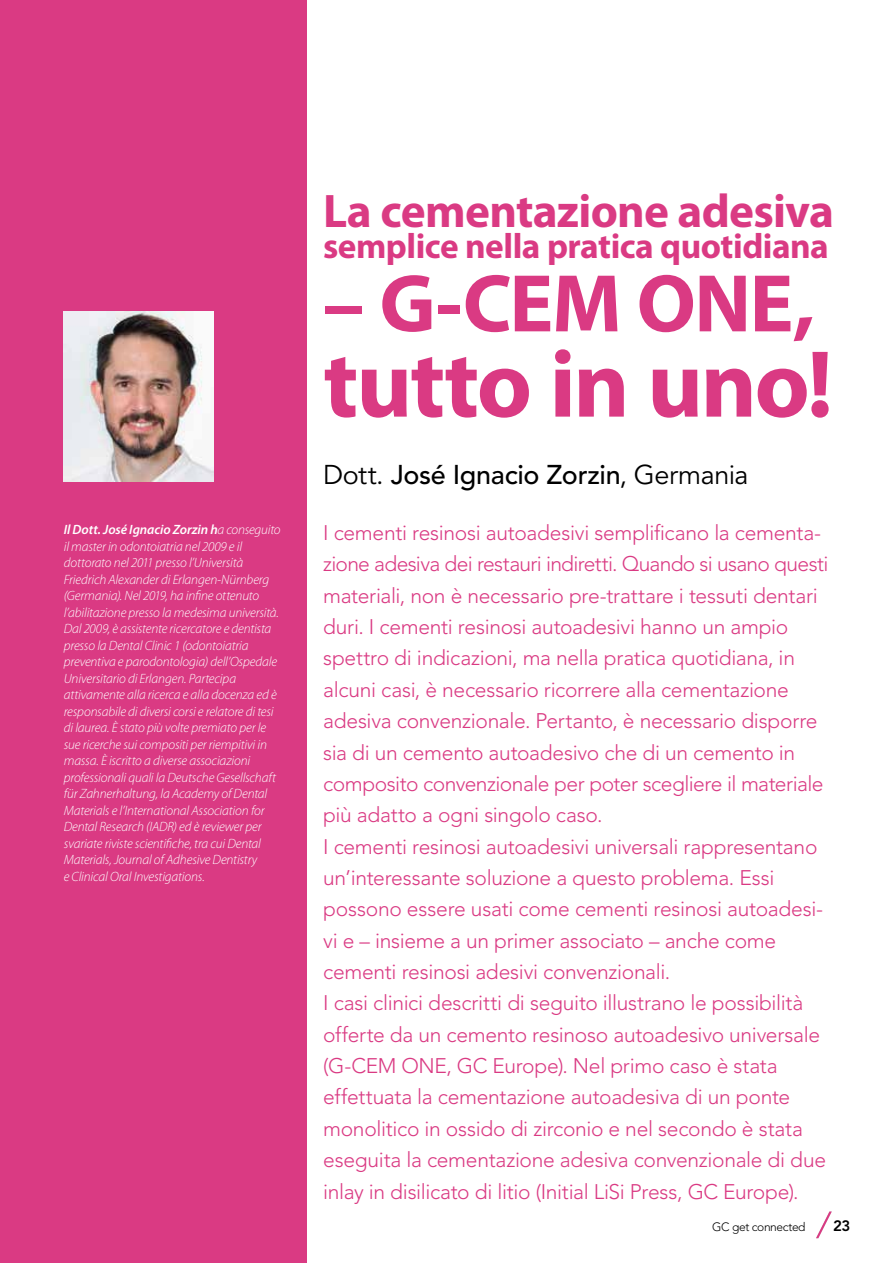
<style>
.page{position:relative;width:893px;height:1263px;background:#fff}
.page>*{position:absolute;margin:0;border:0;box-sizing:border-box;transform-origin:0 0}
.t1{font:700 96px "Myriad Pro";letter-spacing:-.025em;color:#da3a83}
.t2{font:700 82.5px "Myriad Pro";letter-spacing:-.02em;color:#da3a83}
.t3{font:700 47.25px "Myriad Pro";letter-spacing:-.015em;color:#da3a83}
.t4{font:700 35.25px "Myriad Pro";letter-spacing:-.015em;color:#da3a83}
.t5{font:500 27px "Avenir LT Std";letter-spacing:-.01em;color:#000}
.t6{font:300 21px/31.3px "Avenir LT Std";letter-spacing:-.015em;color:#da3a83}
.t7{font:800 15px "Avenir LT Std";color:#000}
.t8{font:italic 300 13.5px/16.5px "Myriad Pro";letter-spacing:-.01em;color:#fff}
.t9{font:300 12px "Avenir LT Std";letter-spacing:-.03em;color:#000}
.s1{font-weight:400}
.s2{font-weight:600}
</style>
<div class="page">
<svg style="left:816px;top:1211px;width:16px;height:27px"></svg>
<div style="left:0;top:0;width:306px;height:1263px;background:#da3a83"></div>
<img style="left:64px;top:311px;width:150px;height:171px">
<h3 class="t3" style="left:323px;top:184px;width:512px">La cementazione adesiva</h3>
<h3 class="t4" style="left:323px;top:226px;width:507px">semplice nella pratica quotidiana</h3>
<h2 class="t2" style="left:323px;top:257px;width:493px">– G-CEM ONE,</h2>
<h1 class="t1" style="left:323px;top:330px;width:511px">tutto in uno!</h1>
<p class="t5" style="left:323px;top:459px;width:427px"><span class="s1">Dott.</span> José Ignacio Zorzin<span class="s1">, Germania</span></p>
<p class="t8" style="left:64px;top:522px;width:218px"><span class="s2">Il Dott. José Ignacio Zorzin h</span>a conseguito il master in odontoiatria nel 2009 e il dottorato nel 2011 presso l’Università Friedrich Alexander di Erlangen-Nürnberg (Germania). Nel 2019, ha infine ottenuto l’abilitazione presso la medesima università.<br>Dal 2009, è assistente ricercatore e dentista presso la Dental Clinic 1 (odontoiatria preventiva e parodontologia) dell’Ospedale Universitario di Erlangen. Partecipa attivamente alla ricerca e alla docenza ed è responsabile di diversi corsi e relatore di tesi di laurea. È stato più volte premiato per le sue ricerche sui compositi per riempitivi in massa. È iscritto a diverse associazioni professionali quali la Deutsche Gesellschaft für Zahnerhaltung, la Academy of Dental Materials e l’International Association for Dental Research (IADR) ed è reviewer per svariate riviste scientifiche, tra cui Dental Materials, Journal of Adhesive Dentistry<br>e Clinical Oral Investigations.</p>
<p class="t6" style="left:323px;top:517px;width:507px">I cementi resinosi autoadesivi semplificano la cementa&shy;zione adesiva dei restauri indiretti. Quando si usano questi materiali, non è necessario pre-trattare i tessuti dentari duri. I cementi resinosi autoadesivi hanno un ampio spettro di indicazioni, ma nella pratica quotidiana, in alcuni casi, è necessario ricorrere alla cementazione adesiva convenzionale. Pertanto, è necessario disporre sia di un cemento autoadesivo che di un cemento in composito convenzionale per poter scegliere il materiale più adatto a ogni singolo caso.<br>I cementi resinosi autoadesivi universali rappresentano un’interessante soluzione a questo problema. Essi possono essere usati come cementi resinosi autoadesi&shy;vi e – insieme a un primer associato – anche come cementi resinosi adesivi convenzionali.<br>I casi clinici descritti di seguito illustrano le possibilità offerte da un cemento resinoso autoadesivo universale (G-CEM ONE, GC Europe). Nel primo caso è stata effettuata la cementazione autoadesiva di un ponte monolitico in ossido di zirconio e nel secondo è stata eseguita la cementazione adesiva convenzionale di due inlay in disilicato di litio (Initial LiSi Press, GC Europe).</p>
<p class="t9" style="left:712px;top:1219px;width:95px">GC get connected</p>
<p class="t7" style="left:833px;top:1216px;width:19px">23</p>
</div>
